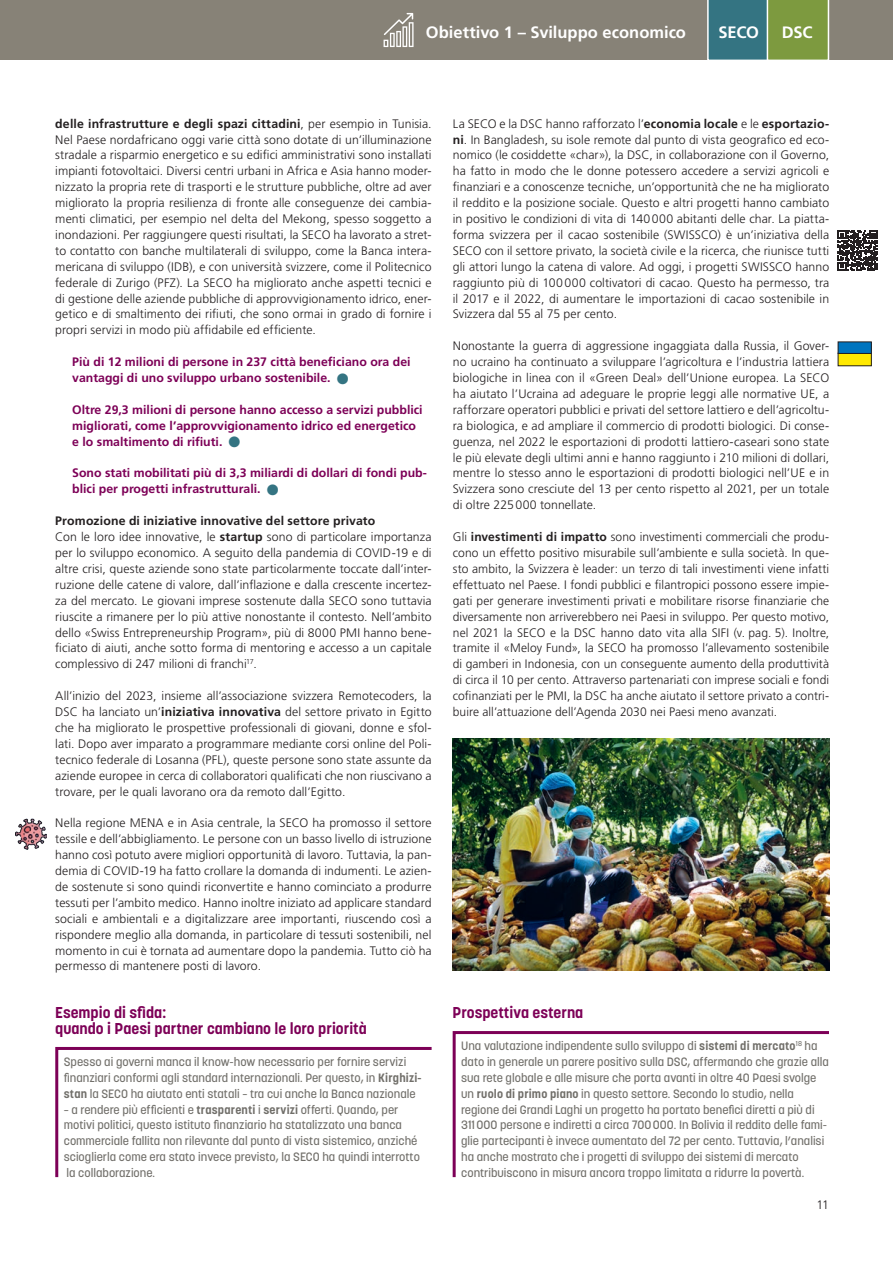
<style>
.page{position:relative;width:893px;height:1263px;background:#fff}
.page>*{position:absolute;margin:0;border:0;box-sizing:border-box;transform-origin:0 0}
.t1{font:700 16.5px "Frutiger LT Pro";color:#fff}
.t2{font:700 15.6px/15.9px "Korolev";color:#7d0057}
.t3{font:300 12.3px/15.9px "Frutiger LT Pro";letter-spacing:.005em;color:#231f20;text-align:justify}
.t4{font:700 12.3px/15.9px "Frutiger LT Pro";color:#7d0057}
.t5{font:500 12px/15.9px "Korolev";color:#716f6a}
.s1{font-weight:700}
.s2{color:#347482}
</style>
<div class="page">
<div style="left:0;top:0;width:893px;height:60px;background:#878277"></div>
<svg style="left:707px;top:0;width:123px;height:60px;background:#608c67"></svg>
<svg style="left:452px;top:1031px;width:377px;height:147px"></svg>
<svg style="left:55px;top:1047px;width:377px;height:131px"></svg>
<img style="left:453px;top:739px;width:376px;height:231px">
<div style="left:838px;top:353px;width:33px;height:13px;background:#ffe901"></div>
<div style="left:838px;top:342px;width:33px;height:11px;background:#0075bf"></div>
<div style="left:838px;top:341px;width:34px;height:13px;border:1px solid #231f20"></div>
<svg style="left:384px;top:13px;width:30px;height:34px"></svg>
<img style="left:16px;top:818px;width:31px;height:31px">
<svg style="left:838px;top:231px;width:40px;height:40px"></svg>
<h1 class="t1" style="left:426px;top:22px;width:262px">Obiettivo 1 – Sviluppo economico</h1>
<h1 class="t1" style="left:718px;top:22px;width:42px">SECO</h1>
<h1 class="t1" style="left:782px;top:22px;width:32px">DSC</h1>
<h1 class="t1" style="left:787px;top:22px;width:44px">DEZA</h1>
<p class="t3" style="left:55px;top:116px;width:378px"><span class="s1">delle infrastrutture e degli spazi cittadini</span>, per esempio in Tunisia.<br>Nel Paese nordafricano oggi varie città sono dotate di un’illuminazione stradale a risparmio energetico e su edifici amministrativi sono installati impianti fotovoltaici. Diversi centri urbani in Africa e Asia hanno moder&shy;nizzato la propria rete di trasporti e le strutture pubbliche, oltre ad aver migliorato la propria resilienza di fronte alle conseguenze dei cambia&shy;menti climatici, per esempio nel delta del Mekong, spesso soggetto a inondazioni. Per raggiungere questi risultati, la SECO ha lavorato a stret&shy;to contatto con banche multilaterali di sviluppo, come la Banca intera&shy;mericana di sviluppo (IDB), e con università svizzere, come il Politecnico federale di Zurigo (PFZ). La SECO ha migliorato anche aspetti tecnici e di gestione delle aziende pubbliche di approvvigionamento idrico, ener&shy;getico e di smaltimento dei rifiuti, che sono ormai in grado di fornire i propri servizi in modo più affidabile ed efficiente.</p>
<p class="t4" style="left:72px;top:354px;width:340px">Più di 12 milioni di persone in 237 città beneficiano ora dei vantaggi di uno sviluppo urbano sostenibile. <span class="s2">●</span></p>
<p class="t4" style="left:72px;top:402px;width:352px">Oltre 29,3 milioni di persone hanno accesso a servizi pubblici migliorati, come l’approvvigionamento idrico ed energetico e lo smaltimento di rifiuti. <span class="s2">●</span></p>
<p class="t4" style="left:72px;top:465px;width:356px">Sono stati mobilitati più di 3,3 miliardi di dollari di fondi pub&shy;blici per progetti infrastrutturali. <span class="s2">●</span></p>
<p class="t3" style="left:55px;top:513px;width:378px;text-align:left"><span class="s1">Promozione di iniziative innovative del settore privato<br></span>Con le loro idee innovative, le <span class="s1">startup</span> sono di particolare importanza per lo sviluppo economico. A seguito della pandemia di COVID-19 e di altre crisi, queste aziende sono state particolarmente toccate dall’inter&shy;ruzione delle catene di valore, dall’inflazione e dalla crescente incertez&shy;za del mercato. Le giovani imprese sostenute dalla SECO sono tuttavia riuscite a rimanere per lo più attive nonostante il contesto. Nell’ambito dello «Swiss Entrepreneurship Program», più di 8000 PMI hanno bene&shy;ficiato di aiuti, anche sotto forma di mentoring e accesso a un capitale complessivo di 247 milioni di franchi<sup>17</sup>.</p>
<p class="t3" style="left:55px;top:688px;width:378px">All’inizio del 2023, insieme all’associazione svizzera Remotecoders, la DSC ha lanciato un’<span class="s1">iniziativa innovativa</span> del settore privato in Egitto che ha migliorato le prospettive professionali di giovani, donne e sfol&shy;lati. Dopo aver imparato a programmare mediante corsi online del Poli&shy;tecnico federale di Losanna (PFL), queste persone sono state assunte da aziende europee in cerca di collaboratori qualificati che non riuscivano a trovare, per le quali lavorano ora da remoto dall’Egitto.</p>
<p class="t3" style="left:55px;top:815px;width:378px">Nella regione MENA e in Asia centrale, la SECO ha promosso il settore tessile e dell’abbigliamento. Le persone con un basso livello di istruzione hanno così potuto avere migliori opportunità di lavoro. Tuttavia, la pan&shy;demia di COVID-19 ha fatto crollare la domanda di indumenti. Le azien&shy;de sostenute si sono quindi riconvertite e hanno cominciato a produrre tessuti per l’ambito medico. Hanno inoltre iniziato ad applicare standard sociali e ambientali e a digitalizzare aree importanti, riuscendo così a rispondere meglio alla domanda, in particolare di tessuti sostenibili, nel momento in cui è tornata ad aumentare dopo la pandemia. Tutto ciò ha permesso di mantenere posti di lavoro.</p>
<p class="t2" style="left:55px;top:1005px;width:313px">Esempio di sfida:<br>quando i Paesi partner cambiano le loro priorità</p>
<p class="t5" style="left:64px;top:1054px;width:359px">Spesso ai governi manca il know-how necessario per fornire servizi finanziari conformi agli standard internazionali. Per questo, in <span class="s1">Kirghizi&shy;stan</span> la SECO ha aiutato enti statali – tra cui anche la Banca nazionale</p>
<p class="t5" style="left:64px;top:1101px;width:358px">– a rendere più efficienti e <span class="s1">trasparenti</span> i <span class="s1">servizi</span> offerti. Quando, per motivi politici, questo istituto finanziario ha statalizzato una banca commerciale fallita non rilevante dal punto di vista sistemico, anziché scioglierla come era stato invece previsto, la SECO ha quindi interrotto la collaborazione.</p>
<p class="t3" style="left:453px;top:116px;width:378px">La SECO e la DSC hanno rafforzato l’<span class="s1">economia locale</span> e le <span class="s1">esportazio&shy;ni</span>. In Bangladesh, su isole remote dal punto di vista geografico ed eco&shy;nomico (le cosiddette «char»), la DSC, in collaborazione con il Governo, ha fatto in modo che le donne potessero accedere a servizi agricoli e finanziari e a conoscenze tecniche, un’opportunità che ne ha migliorato il reddito e la posizione sociale. Questo e altri progetti hanno cambiato in positivo le condizioni di vita di 140000 abitanti delle char. La piatta&shy;forma svizzera per il cacao sostenibile (SWISSCO) è un’iniziativa della SECO con il settore privato, la società civile e la ricerca, che riunisce tutti gli attori lungo la catena di valore. Ad oggi, i progetti SWISSCO hanno raggiunto più di 100000 coltivatori di cacao. Questo ha permesso, tra il 2017 e il 2022, di aumentare le importazioni di cacao sostenibile in Svizzera dal 55 al 75 per cento.</p>
<p class="t3" style="left:453px;top:338px;width:378px">Nonostante la guerra di aggressione ingaggiata dalla Russia, il Gover&shy;no ucraino ha continuato a sviluppare l’agricoltura e l’industria lattiera biologiche in linea con il «Green Deal» dell’Unione europea. La SECO ha aiutato l’Ucraina ad adeguare le proprie leggi alle normative UE, a rafforzare operatori pubblici e privati del settore lattiero e dell’agricoltu&shy;ra biologica, e ad ampliare il commercio di prodotti biologici. Di conse&shy;guenza, nel 2022 le esportazioni di prodotti lattiero-caseari sono state le più elevate degli ultimi anni e hanno raggiunto i 210 milioni di dollari, mentre lo stesso anno le esportazioni di prodotti biologici nell’UE e in Svizzera sono cresciute del 13 per cento rispetto al 2021, per un totale di oltre 225000 tonnellate.</p>
<p class="t3" style="left:453px;top:529px;width:378px">Gli <span class="s1">investimenti di impatto</span> sono investimenti commerciali che produ&shy;cono un effetto positivo misurabile sull’ambiente e sulla società. In que&shy;sto ambito, la Svizzera è leader: un terzo di tali investimenti viene infatti effettuato nel Paese. I fondi pubblici e filantropici possono essere impie&shy;gati per generare investimenti privati e mobilitare risorse finanziarie che diversamente non arriverebbero nei Paesi in sviluppo. Per questo motivo, nel 2021 la SECO e la DSC hanno dato vita alla SIFI (v. pag. 5). Inoltre, tramite il «Meloy Fund», la SECO ha promosso l’allevamento sostenibile di gamberi in Indonesia, con un conseguente aumento della produttività di circa il 10 per cento. Attraverso partenariati con imprese sociali e fondi cofinanziati per le PMI, la DSC ha anche aiutato il settore privato a contri&shy;buire all’attuazione dell’Agenda 2030 nei Paesi meno avanzati.</p>
<p class="t2" style="left:453px;top:1005px;width:132px">Prospettiva esterna</p>
<p class="t5" style="left:461px;top:1038px;width:369px">Una valutazione indipendente sullo sviluppo di <span class="s1">sistemi di mercato</span><sup>18</sup> ha dato in generale un parere positivo sulla DSC, affermando che grazie alla sua rete globale e alle misure che porta avanti in oltre 40 Paesi svolge un <span class="s1">ruolo di primo piano</span> in questo settore. Secondo lo studio, nella regione dei Grandi Laghi un progetto ha portato benefici diretti a più di 311000 persone e indiretti a circa 700000. In Bolivia il reddito delle fami&shy;glie partecipanti è invece aumentato del 72 per cento. Tuttavia, l’analisi ha anche mostrato che i progetti di sviluppo dei sistemi di mercato contribuiscono in misura ancora troppo limitata a ridurre la povertà.</p>
<p class="t3" style="left:816px;top:1197px;width:14px">11</p>
</div>
